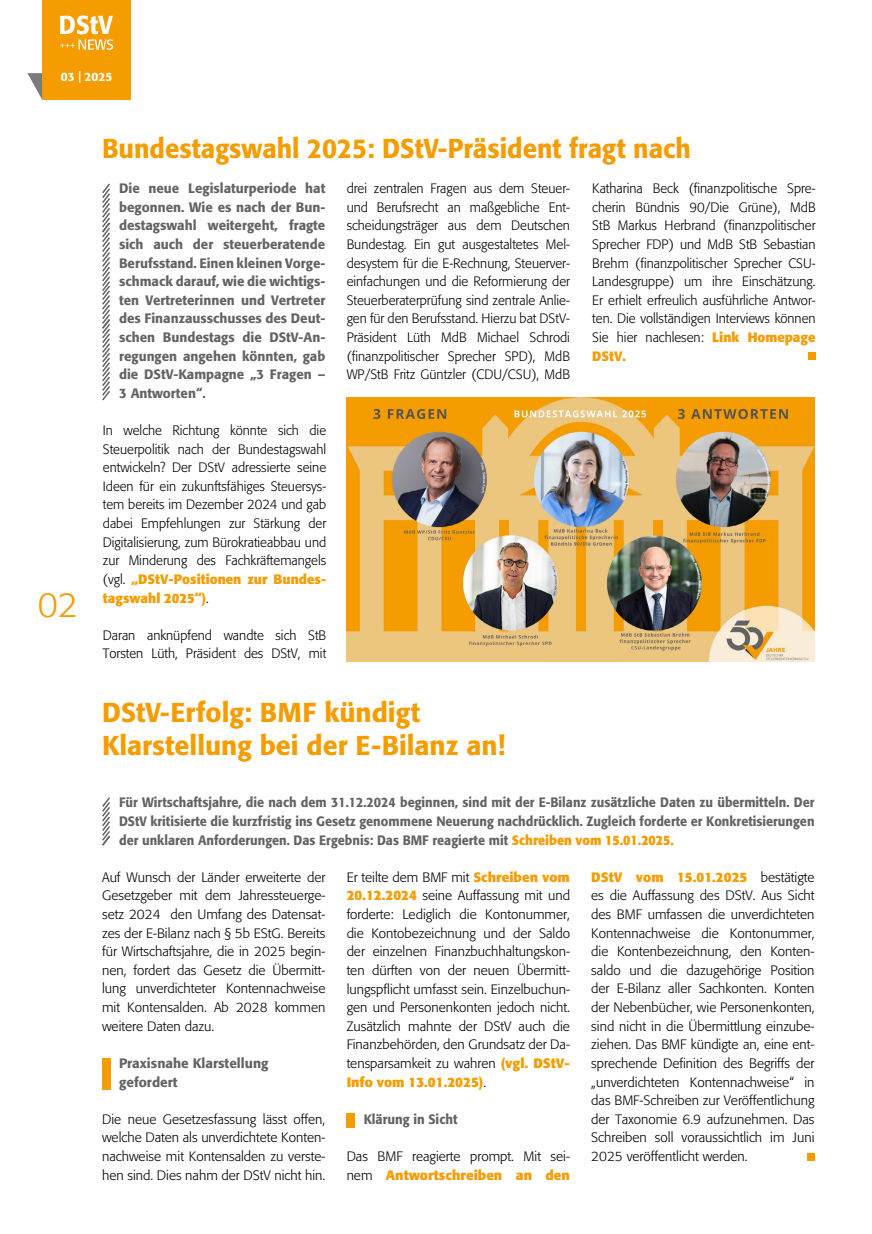
<style>
.page{position:relative;width:872px;height:1234px;background:#fff}
.page>*{position:absolute;margin:0;border:0;box-sizing:border-box;transform-origin:0 0}
.t1{font:300 34.5px "Formata BQ";color:#f59c00}
.t2{font:500 27px/33px "Formata BQ";color:#f59c00}
.t3{font:500 27px "Formata BQ";color:#f59c00;scale:.95 1}
.t4{font:300 13.5px/18.6px "Formata BQ";color:#000;text-align:justify}
.t5{font:500 13.5px/18.6px "Formata BQ";color:#646363}
.t6{font:500 13.5px/18.6px "Formata BQ";color:#646363;text-align:justify;scale:.93 1}
.t7{font:500 13.5px "Formata BQ";color:#646363;scale:.94 1}
.t8{font:500 12px "Formata BQ";color:#fff}
.s1{font-weight:700;color:#f59c00}
</style>
<div class="page">
<svg style="left:27px;top:73px;width:15px;height:26px"></svg>
<div style="left:42px;top:0;width:89px;height:100px;background:#f59c00"></div>
<svg style="left:60px;top:15px;width:53px;height:35px"></svg>
<img style="left:347px;top:398px;width:467px;height:263px">
<div style="left:102px;top:1057px;width:9px;height:32px;background:#f59c00"></div>
<div style="left:807px;top:1153px;width:7px;height:7px;background:#f59c00"></div>
<svg style="left:102px;top:797px;width:8px;height:49px"></svg>
<svg style="left:102px;top:183px;width:8px;height:218px"></svg>
<div style="left:347px;top:1113px;width:8px;height:14px;background:#f59c00"></div>
<div style="left:808px;top:352px;width:7px;height:7px;background:#f59c00"></div>
<p class="t8" style="left:61px;top:69px;width:53px">03 | 2025</p>
<h1 class="t1" style="left:38px;top:584px;width:42px">02</h1>
<h2 class="t3" style="left:102px;top:132px;width:621px">Bundestagswahl 2025: DStV-Präsident fragt nach</h2>
<p class="t5" style="left:119px;top:179px;width:208px;text-align:justify">Die neue Legislaturperiode hat begonnen. Wie es nach der Bun&shy;destagswahl weitergeht, fragte sich auch der steuerberatende Berufsstand. Einen kleinen Vorge&shy;schmack darauf, wie die wichtigs&shy;ten Vertreterinnen und Vertreter des Finanzausschusses des Deut&shy;schen Bundestags die DStV-An&shy;regungen angehen könnten, gab die DStV-Kampagne „3 Fragen – 3 Antworten“.</p>
<p class="t4" style="left:347px;top:179px;width:225px">drei zentralen Fragen aus dem Steuer&shy;und Berufsrecht an maßgebliche Ent&shy;scheidungsträger aus dem Deutschen Bundestag. Ein gut ausgestaltetes Mel&shy;desystem für die E-Rechnung, Steuerver&shy;einfachungen und die Reformierung der Steuerberaterprüfung sind zentrale Anlie&shy;gen für den Berufsstand. Hierzu bat DStV-Präsident Lüth MdB Michael Schrodi (finanzpolitischer Sprecher SPD), MdB WP/StB Fritz Güntzler (CDU/CSU), MdB</p>
<p class="t4" style="left:592px;top:179px;width:225px">Katharina Beck (finanzpolitische Spre&shy;cherin Bündnis 90/Die Grüne), MdB StB Markus Herbrand (finanzpolitischer Sprecher FDP) und MdB StB Sebastian Brehm (finanzpolitischer Sprecher CSU-Landesgruppe) um ihre Einschätzung.<br>Er erhielt erfreulich ausführliche Antwor&shy;ten. Die vollständigen Interviews können Sie hier nachlesen: <span class="s1">Link Homepage DStV.</span></p>
<p class="t4" style="left:103px;top:421px;width:225px">In welche Richtung könnte sich die Steuerpolitik nach der Bundestagswahl entwickeln? Der DStV adressierte seine Ideen für ein zukunftsfähiges Steuersys&shy;tem bereits im Dezember 2024 und gab dabei Empfehlungen zur Stärkung der Digitalisierung, zum Bürokratieabbau und zur Minderung des Fachkräftemangels (vgl. <span class="s1">„DStV-Positionen zur Bundes&shy;tagswahl 2025“)</span>.</p>
<p class="t4" style="left:103px;top:625px;width:225px">Daran anknüpfend wandte sich StB<br>Torsten Lüth, Präsident des DStV, mit</p>
<h2 class="t2" style="left:102px;top:695px;width:405px">DStV-Erfolg: BMF kündigt<br>Klarstellung bei der E-Bilanz an!</h2>
<p class="t6" style="left:119px;top:793px;width:749px">Für Wirtschaftsjahre, die nach dem 31.12.2024 beginnen, sind mit der E-Bilanz zusätzliche Daten zu übermitteln. Der DStV kritisierte die kurzfristig ins Gesetz genommene Neuerung nachdrücklich. Zugleich forderte er Konkretisierungen der unklaren Anforderungen. Das Ergebnis: Das BMF reagierte mit <span class="s1">Schreiben vom 15.01.2025.</span></p>
<p class="t4" style="left:102px;top:867px;width:225px">Auf Wunsch der Länder erweiterte der Gesetzgeber mit dem Jahressteuerge&shy;setz 2024 den Umfang des Datensat&shy;zes der E-Bilanz nach § 5b EStG. Bereits für Wirtschaftsjahre, die in 2025 begin&shy;nen, fordert das Gesetz die Übermitt&shy;lung unverdichteter Kontennachweise mit Kontensalden. Ab 2028 kommen weitere Daten dazu.</p>
<p class="t5" style="left:119px;top:1053px;width:151px">Praxisnahe Klarstellung gefordert</p>
<p class="t4" style="left:102px;top:1109px;width:225px">Die neue Gesetzesfassung lässt offen, welche Daten als unverdichtete Konten&shy;nachweise mit Kontensalden zu verste&shy;hen sind. Dies nahm der DStV nicht hin.</p>
<p class="t4" style="left:347px;top:867px;width:225px">Er teilte dem BMF mit <span class="s1">Schreiben vom 20.12.2024</span> seine Auffassung mit und forderte: Lediglich die Kontonummer, die Kontobezeichnung und der Saldo der einzelnen Finanzbuchhaltungskon&shy;ten dürften von der neuen Übermitt&shy;lungspflicht umfasst sein. Einzelbuchun&shy;gen und Personenkonten jedoch nicht.<br>Zusätzlich mahnte der DStV auch die Finanzbehörden, den Grundsatz der Da&shy;tensparsamkeit zu wahren <span class="s1">(vgl. DStV-Info vom 13.01.2025)</span>.</p>
<p class="t7" style="left:364px;top:1110px;width:101px">Klärung in Sicht</p>
<p class="t4" style="left:347px;top:1146px;width:225px">Das BMF reagierte prompt. Mit sei&shy;nem <span class="s1">Antwortschreiben an den</span></p>
<p class="t4" style="left:591px;top:867px;width:225px"><span class="s1">DStV vom 15.01.2025</span> bestätigte es die Auffassung des DStV. Aus Sicht des BMF umfassen die unverdichteten Kontennachweise die Kontonummer, die Kontenbezeichnung, den Konten&shy;saldo und die dazugehörige Position der E-Bilanz aller Sachkonten. Konten der Nebenbücher, wie Personenkonten, sind nicht in die Übermittlung einzube&shy;ziehen. Das BMF kündigte an, eine ent&shy;sprechende Definition des Begriffs der „unverdichteten Kontennachweise“ in das BMF-Schreiben zur Veröffentlichung der Taxonomie 6.9 aufzunehmen. Das Schreiben soll voraussichtlich im Juni 2025 veröffentlicht werden.</p>
</div>
